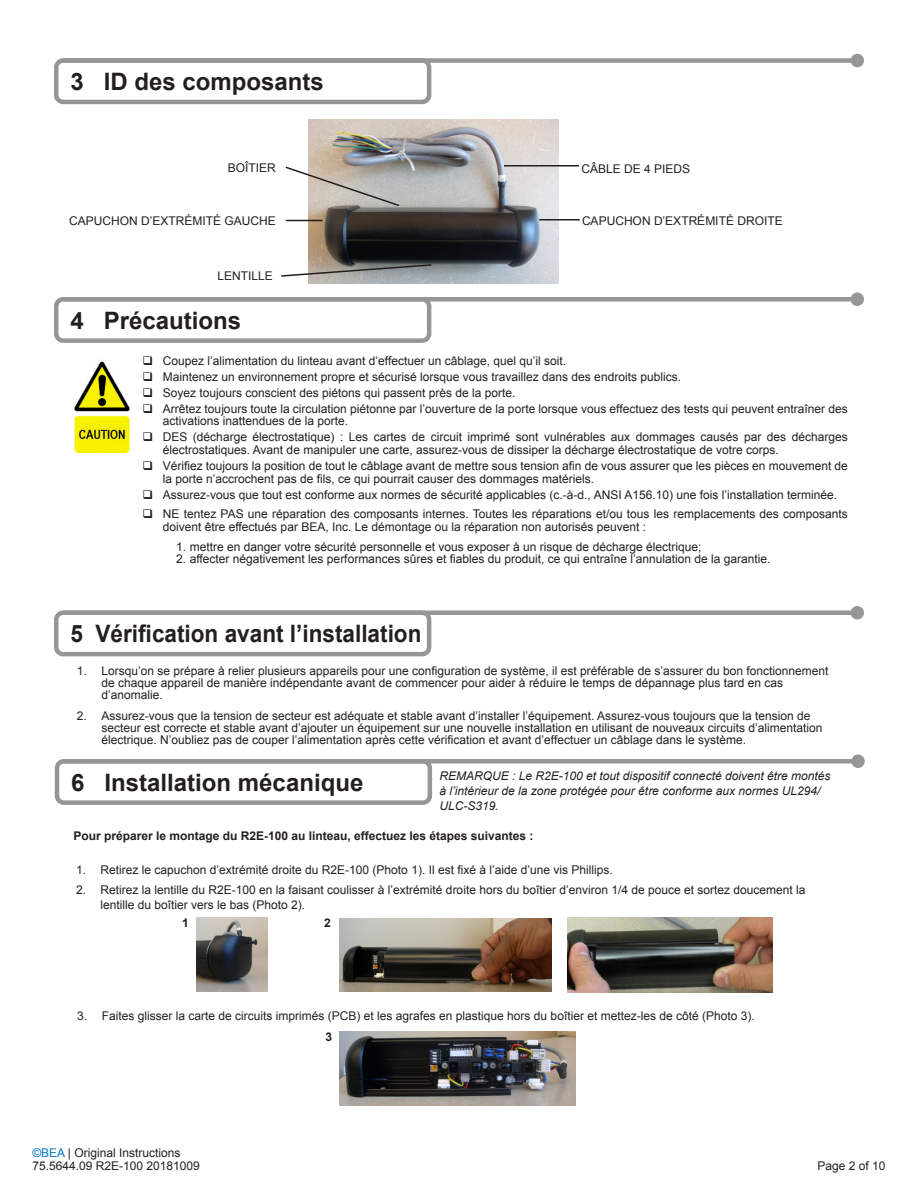
<style>
.page{position:relative;width:918px;height:1188px;background:#fff}
.page>*{position:absolute;margin:0;border:0;box-sizing:border-box;transform-origin:0 0}
.t1{font:700 24px "Arial";color:#231f20}
.t2{font:700 24px "Arial";color:#231f20;scale:.94 1}
.t3{font:12px/12px "Arial";color:#231f20}
.t4{font:italic 12px/15px "Arial";color:#231f20}
.t5{font:700 12px "Arial";color:#231f20}
.s1{color:#0079c2}
</style>
<div class="page">
<div style="left:54px;top:58px;width:377px;height:46px;border:4px solid #969696;border-radius:7px"></div>
<svg style="left:63px;top:54px;width:801px;height:13px"></svg>
<img style="left:308px;top:120px;width:250px;height:163px">
<svg style="left:285px;top:165px;width:116px;height:42px"></svg>
<svg style="left:281px;top:263px;width:152px;height:15px"></svg>
<hr style="left:286px;top:220px;width:36px;height:1px;background:#231f20">
<hr style="left:539px;top:219px;width:41px;height:1px;background:#231f20">
<hr style="left:504px;top:165px;width:75px;height:1px;background:#231f20">
<div style="left:54px;top:297px;width:377px;height:46px;border:4px solid #969696;border-radius:7px"></div>
<svg style="left:63px;top:292px;width:801px;height:14px"></svg>
<img style="left:74px;top:361px;width:58px;height:93px">
<div style="left:54px;top:611px;width:377px;height:45px;border:4px solid #969696;border-radius:7px"></div>
<svg style="left:63px;top:606px;width:801px;height:14px"></svg>
<div style="left:55px;top:759px;width:377px;height:46px;border:4px solid #969696;border-radius:7px"></div>
<svg style="left:64px;top:754px;width:801px;height:14px"></svg>
<img style="left:196px;top:918px;width:72px;height:73px">
<img style="left:339px;top:918px;width:212px;height:73px">
<img style="left:340px;top:1032px;width:236px;height:73px">
<img style="left:567px;top:918px;width:205px;height:74px">
<p class="t1" style="left:70px;top:66px;width:255px">3 ID des composants</p>
<p class="t3" style="left:228px;top:162px;width:50px">BOÎTIER</p>
<p class="t3" style="left:69px;top:215px;width:208px">CAPUCHON D’EXTRÉMITÉ GAUCHE</p>
<p class="t3" style="left:218px;top:270px;width:57px">LENTILLE</p>
<p class="t1" style="left:70px;top:304px;width:172px">4 Précautions</p>
<p class="t3" style="left:581px;top:163px;width:110px">CÂBLE DE 4 PIEDS</p>
<p class="t3" style="left:582px;top:215px;width:202px">CAPUCHON D’EXTRÉMITÉ DROITE</p>
<p class="t3" style="left:163px;top:355px;width:405px">Coupez l’alimentation du linteau avant d’effectuer un câblage, quel qu’il soit.</p>
<p class="t3" style="left:163px;top:371px;width:520px">Maintenez un environnement propre et sécurisé lorsque vous travaillez dans des endroits publics.</p>
<p class="t3" style="left:163px;top:387px;width:354px">Soyez toujours conscient des piétons qui passent près de la porte.</p>
<p class="t3" style="left:163px;top:402px;width:687px;line-height:12.8px">Arrêtez toujours toute la circulation piétonne par l’ouverture de la porte lorsque vous effectuez des tests qui peuvent entraîner des activations inattendues de la porte.</p>
<p class="t3" style="left:163px;top:431px;width:687px;line-height:12.8px">DES (décharge électrostatique) : Les cartes de circuit imprimé sont vulnérables aux dommages causés par des décharges électrostatiques. Avant de manipuler une carte, assurez-vous de dissiper la décharge électrostatique de votre corps.</p>
<p class="t3" style="left:163px;top:460px;width:687px;line-height:12.8px">Vérifiez toujours la position de tout le câblage avant de mettre sous tension afin de vous assurer que les pièces en mouvement de la porte n’accrochent pas de fils, ce qui pourrait causer des dommages matériels.</p>
<p class="t3" style="left:163px;top:489px;width:676px">Assurez-vous que tout est conforme aux normes de sécurité applicables (c.-à-d., ANSI A156.10) une fois l’installation terminée.</p>
<p class="t3" style="left:163px;top:508px;width:687px;line-height:12.8px">NE tentez PAS une réparation des composants internes. Toutes les réparations et/ou tous les remplacements des composants doivent être effectués par BEA, Inc. Le démontage ou la réparation non autorisés peuvent :</p>
<p class="t3" style="left:176px;top:540px;width:527px">1. mettre en danger votre sécurité personnelle et vous exposer à un risque de décharge électrique;</p>
<p class="t3" style="left:176px;top:553px;width:596px">2. affecter négativement les performances sûres et fiables du produit, ce qui entraîne l’annulation de la garantie.</p>
<p class="t2" style="left:70px;top:618px;width:375px">5 Vérification avant l’installation</p>
<p class="t3" style="left:77px;top:665px;width:12px">1.</p>
<p class="t3" style="left:101px;top:665px;width:728px">Lorsqu’on se prépare à relier plusieurs appareils pour une configuration de système, il est préférable de s’assurer du bon fonctionnement de chaque appareil de manière indépendante avant de commencer pour aider à réduire le temps de dépannage plus tard en cas d’anomalie.</p>
<p class="t3" style="left:77px;top:710px;width:12px">2.</p>
<p class="t3" style="left:101px;top:710px;width:723px">Assurez-vous que la tension de secteur est adéquate et stable avant d’installer l’équipement. Assurez-vous toujours que la tension de secteur est correcte et stable avant d’ajouter un équipement sur une nouvelle installation en utilisant de nouveaux circuits d’alimentation électrique. N’oubliez pas de couper l’alimentation après cette vérification et avant d’effectuer un câblage dans le système.</p>
<p class="t1" style="left:71px;top:766px;width:294px">6 Installation mécanique</p>
<p class="t5" style="left:74px;top:828px;width:462px">Pour préparer le montage du R2E-100 au linteau, effectuez les étapes suivantes :</p>
<p class="t3" style="left:76px;top:863px;width:12px">1.</p>
<p class="t3" style="left:101px;top:863px;width:514px">Retirez le capuchon d’extrémité droite du R2E-100 (Photo 1). Il est fixé à l’aide d’une vis Phillips.</p>
<p class="t3" style="left:76px;top:884px;width:12px">2.</p>
<p class="t3" style="left:101px;top:883px;width:706px;line-height:15px">Retirez la lentille du R2E-100 en la faisant coulisser à l’extrémité droite hors du boîtier d’environ 1/4 de pouce et sortez doucement la lentille du boîtier vers le bas (Photo 2).</p>
<p class="t4" style="left:440px;top:769px;width:392px">REMARQUE : Le R2E-100 et tout dispositif connecté doivent être montés à l’intérieur de la zone protégée pour être conforme aux normes UL294/<br>ULC-S319.</p>
<p class="t5" style="left:182px;top:915px;width:8px">1</p>
<p class="t5" style="left:324px;top:915px;width:8px">2</p>
<p class="t3" style="left:77px;top:1009px;width:12px">3.</p>
<p class="t3" style="left:102px;top:1009px;width:654px">Faites glisser la carte de circuits imprimés (PCB) et les agrafes en plastique hors du boîtier et mettez-les de côté (Photo 3).</p>
<p class="t3" style="left:32px;top:1146px;width:169px;line-height:13.5px"><span class="s1">©BEA</span> | Original Instructions<br>75.5644.09 R2E-100 20181009</p>
<p class="t5" style="left:326px;top:1029px;width:8px">3</p>
<p class="t3" style="left:818px;top:1160px;width:70px">Page 2 of 10</p>
</div>
